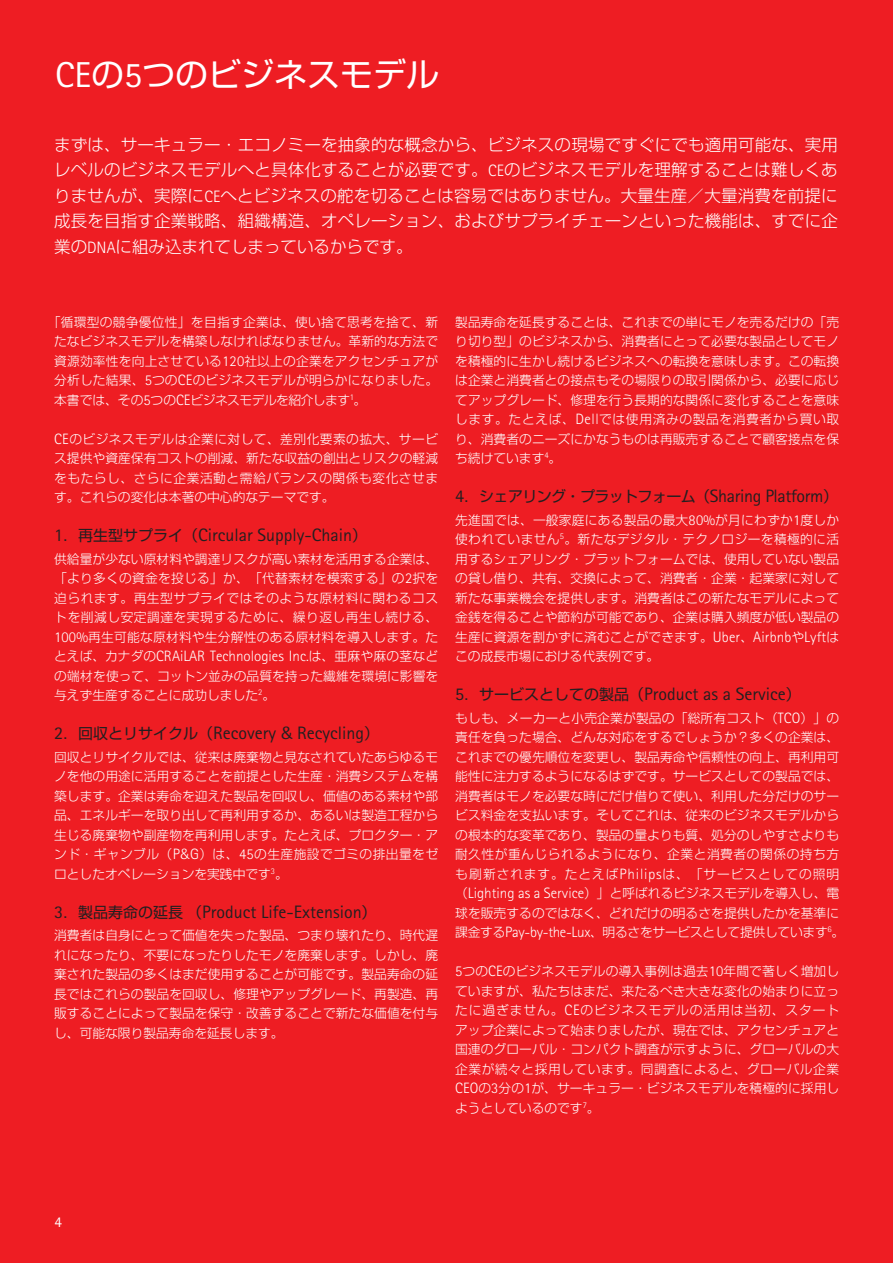
<style>
.page{position:relative;width:893px;height:1263px;background:#ee1d23}
.page>*{position:absolute;margin:0;border:0;box-sizing:border-box;transform-origin:0 0}
.t1{font:33px "Shin Go Pro";color:#fff}
.t2{font:18px "Rotis Sans Seriffor ACN";color:#231f20}
.t3{font:300 16.5px/25.5px "Shin Go Pro";letter-spacing:.01em;color:#fff;text-align:justify}
.t4{font:300 15px "Rotis Sans Seriffor ACN";color:#fff}
.t5{font:15px "Shin Go Pro";letter-spacing:-.04em;color:#231f20}
.t6{font:15px "Rotis Sans Seriffor ACN";color:#fff}
.t7{font:300 12.75px/19.5px "Shin Go Pro";letter-spacing:.005em;color:#fff;text-align:justify}
.s1{font-family:"Rotis Sans Seriffor ACN";font-size:36px}
.s2{font-family:"Rotis Sans Seriffor ACN"}
.s3{font-family:"Rotis Sans Seriffor ACN";font-size:15px}
.s4{font-family:"Shin Go Pro";font-size:15px}
.s5{font-family:"Shin Go Pro";font-size:12.75px}
.s6{font-family:"Rotis Sans Seriffor ACN";font-size:18px}
</style>
<div class="page">
<h1 class="t1" style="left:55px;top:47px;width:385px"><span class="s1">CE</span>の<span class="s1">5</span>つのビジネスモデル</h1>
<p class="t3" style="left:54px;top:130px;width:785px">まずは、サーキュラー・エコノミーを抽象的な概念から、ビジネスの現場ですぐにでも適用可能な、実用レベルのビジネスモデルへと具体化することが必要です。<span class="s2">CE</span>のビジネスモデルを理解することは難しくありませんが、実際に<span class="s2">CE</span>へとビジネスの舵を切ることは容易ではありません。大量生産／大量消費を前提に成長を目指す企業戦略、組織構造、オペレーション、およびサプライチェーンといった機能は、すでに企業の<span class="s2">DNA</span>に組み込まれてしまっているからです。</p>
<p class="t7" style="left:54px;top:311px;width:385px;text-indent:-6px">「循環型の競争優位性」を目指す企業は、使い捨て思考を捨て、新たなビジネスモデルを構築しなければなりません。革新的な方法で資源効率性を向上させている<span class="s3">120</span>社以上の企業をアクセンチュアが分析した結果、<span class="s3">5</span>つの<span class="s3">CE</span>のビジネスモデルが明らかになりました。本書では、その<span class="s3">5</span>つの<span class="s3">CE</span>ビジネスモデルを紹介します<sup>1</sup>。</p>
<p class="t7" style="left:54px;top:428px;width:386px"><span class="s3">CE</span>のビジネスモデルは企業に対して、差別化要素の拡大、サービス提供や資産保有コストの削減、新たな収益の創出とリスクの軽減をもたらし、さらに企業活動と需給バランスの関係も変化させます。これらの変化は本著の中心的なテーマです。</p>
<h2 class="t2" style="left:54px;top:525px;width:314px">1<span class="s4">．再生型サプライ（</span>Circular Supply-Chain<span class="s4">）</span></h2>
<p class="t7" style="left:54px;top:548px;width:386px">供給量が少ない原材料や調達リスクが高い素材を活用する企業は、「より多くの資金を投じる」か、「代替素材を模索する」の<span class="s3">2</span>択を迫られます。再生型サプライではそのような原材料に関わるコストを削減し安定調達を実現するために、繰り返し再生し続ける、<span class="s3">100%</span>再生可能な原材料や生分解性のある原材料を導入します。た</p>
<p class="t4" style="left:54px;top:648px;width:385px"><span class="s5">とえば、カナダの</span>CRAiLAR Technologies Inc.<span class="s5">は、亜麻や麻の茎など</span></p>
<p class="t7" style="left:54px;top:665px;width:386px">の端材を使って、コットン並みの品質を持った繊維を環境に影響を与えず生産することに成功しました<sup>2</sup>。</p>
<h2 class="t2" style="left:54px;top:723px;width:327px">2<span class="s4">．回収とリサイクル（</span>Recovery &amp; Recycling<span class="s4">）</span></h2>
<p class="t7" style="left:54px;top:746px;width:385px">回収とリサイクルでは、従来は廃棄物と見なされていたあらゆるモノを他の用途に活用することを前提とした生産・消費システムを構築します。企業は寿命を迎えた製品を回収し、価値のある素材や部品、エネルギーを取り出して再利用するか、あるいは製造工程から生じる廃棄物や副産物を再利用します。たとえば、プロクター・アンド・ギャンブル（<span class="s3">P&amp;G</span>）は、<span class="s3">45</span>の生産施設でゴミの排出量をゼロとしたオペレーションを実践中です<sup>3</sup>。</p>
<h2 class="t2" style="left:54px;top:901px;width:324px">3<span class="s4">．製品寿命の延長（</span>Product Life-Extension<span class="s4">）</span></h2>
<p class="t7" style="left:54px;top:924px;width:385px">消費者は自身にとって価値を失った製品、つまり壊れたり、時代遅れになったり、不要になったりしたモノを廃棄します。しかし、廃棄された製品の多くはまだ使用することが可能です。製品寿命の延長ではこれらの製品を回収し、修理やアップグレード、再製造、再販することによって製品を保守・改善することで新たな価値を付与し、可能な限り製品寿命を延長します。</p>
<p class="t7" style="left:455px;top:311px;width:385px">製品寿命を延長することは、これまでの単にモノを売るだけの「売り切り型」のビジネスから、消費者にとって必要な製品としてモノを積極的に生かし続けるビジネスへの転換を意味します。この転換は企業と消費者との接点もその場限りの取引関係から、必要に応じてアップグレード、修理を行う長期的な関係に変化することを意味します。たとえば、<span class="s3">Dell</span>では使用済みの製品を消費者から買い取り、消費者のニーズにかなうものは再販売することで顧客接点を保ち続けています<sup>4</sup>。</p>
<p class="t5" style="left:455px;top:484px;width:384px"><span class="s6">4</span>．シェアリング・プラットフォーム（<span class="s6">Sharing Platform</span>）</p>
<p class="t7" style="left:455px;top:509px;width:385px">先進国では、一般家庭にある製品の最大<span class="s3">80%</span>が月にわずか<span class="s3">1</span>度しか使われていません<sup>5</sup>。新たなデジタル・テクノロジーを積極的に活用するシェアリング・プラットフォームでは、使用していない製品の貸し借り、共有、交換によって、消費者・企業・起業家に対して新たな事業機会を提供します。消費者はこの新たなモデルによって金銭を得ることや節約が可能であり、企業は購入頻度が低い製品の生産に資源を割かずに済むことができます。<span class="s3">Uber</span>、<span class="s3">Airbnb</span>や<span class="s3">Lyft</span>はこの成長市場における代表例です。</p>
<h2 class="t2" style="left:455px;top:684px;width:347px">5<span class="s4">．サービスとしての製品（</span>Product as a Service<span class="s4">）</span></h2>
<p class="t7" style="left:455px;top:707px;width:391px;text-align:left">もしも、メーカーと小売企業が製品の「総所有コスト（<span class="s3">TCO</span>）」の責任を負った場合、どんな対応をするでしょうか？多くの企業は、これまでの優先順位を変更し、製品寿命や信頼性の向上、再利用可能性に注力するようになるはずです。サービスとしての製品では、消費者はモノを必要な時にだけ借りて使い、利用した分だけのサービス料金を支払います。そしてこれは、従来のビジネスモデルからの根本的な変革であり、製品の量よりも質、処分のしやすさよりも耐久性が重んじられるようになり、企業と消費者の関係の持ち方も刷新されます。たとえば<span class="s3">Philips</span>は、「サービスとしての照明（<span class="s3">Lighting as a Service</span>）」と呼ばれるビジネスモデルを導入し、電球を販売するのではなく、どれだけの明るさを提供したかを基準に課金する<span class="s3">Pay-by-the-Lux</span>、明るさをサービスとして提供しています<sup>6</sup>。</p>
<p class="t7" style="left:455px;top:960px;width:386px"><span class="s3">5</span>つの<span class="s3">CE</span>のビジネスモデルの導入事例は過去<span class="s3">10</span>年間で著しく増加していますが、私たちはまだ、来たるべき大きな変化の始まりに立ったに過ぎません。<span class="s3">CE</span>のビジネスモデルの活用は当初、スタートアップ企業によって始まりましたが、現在では、アクセンチュアと国連のグローバル・コンパクト調査が示すように、グローバルの大企業が続々と採用しています。同調査によると、グローバル企業<span class="s3">CEO</span>の<span class="s3">3</span>分の<span class="s3">1</span>が、サーキュラー・ビジネスモデルを積極的に採用しようとしているのです<sup>7</sup>。</p>
<p class="t6" style="left:54px;top:1213px;width:9px">4</p>
</div>
